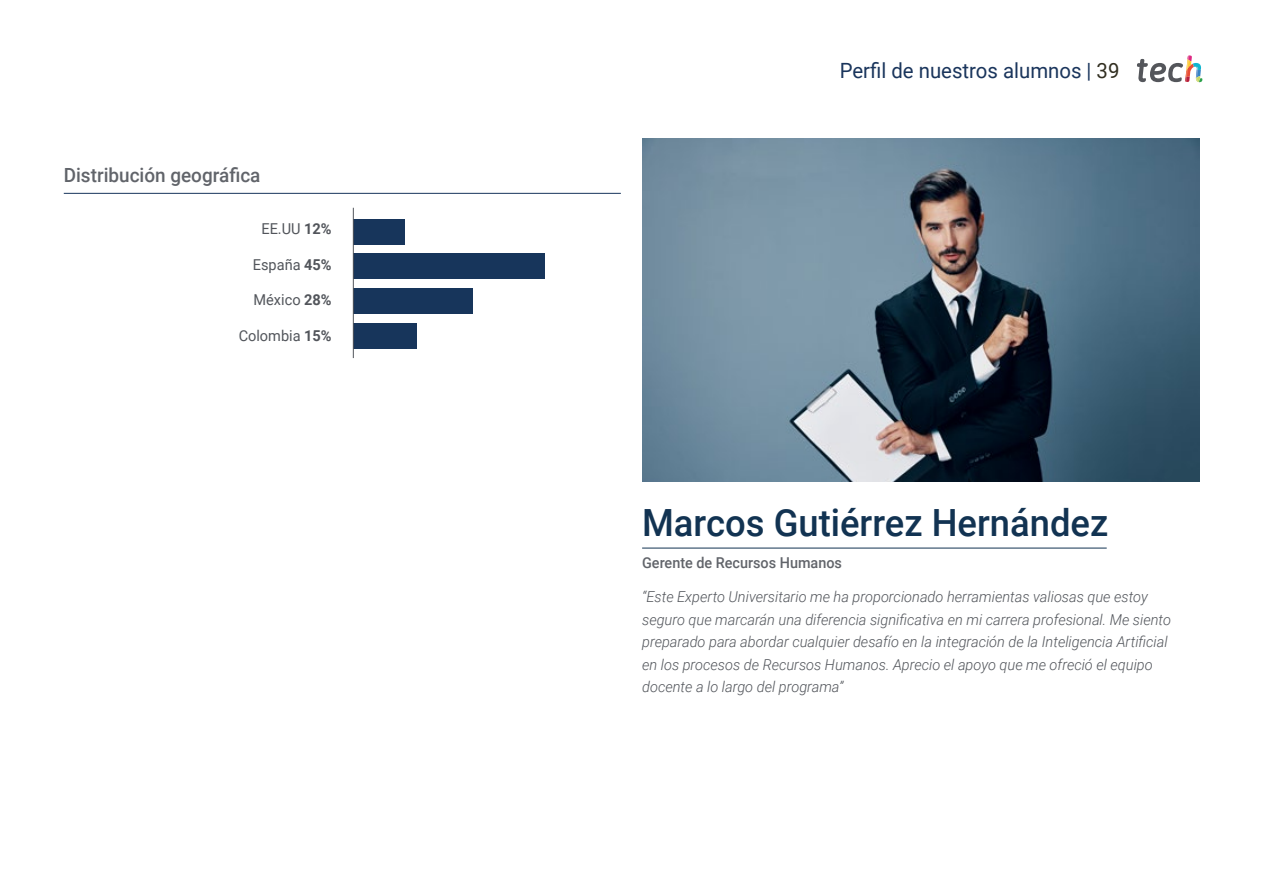
<style>
.page{position:relative;width:1263px;height:893px;background:#fff}
.page>*{position:absolute;margin:0;border:0;box-sizing:border-box;transform-origin:0 0}
.t1{font:500 37.5px "Roboto";color:#123352}
.t2{font:21px "Roboto";color:#1a355c}
.t3{font:500 19.5px "Roboto";color:#61646a}
.t4{font:italic 300 15px/22.5px "Roboto";color:#52555b}
.t5{font:15px "Roboto";color:#52555b}
.t6{font:500 15px "Roboto";color:#61646a;scale:.96 1}
.s1{font-weight:700}
.s2{color:#312e20}
</style>
<div class="page">
<svg style="left:1137px;top:55px;width:65px;height:28px"></svg>
<hr style="left:642px;top:548px;width:465px;height:1px;background:#123352">
<hr style="left:64px;top:193px;width:557px;height:1px;background:#17355b">
<div style="left:353px;top:219px;width:51px;height:25px;background:#17355b"></div>
<div style="left:353px;top:254px;width:192px;height:25px;background:#17355b"></div>
<div style="left:353px;top:288px;width:119px;height:26px;background:#17355b"></div>
<div style="left:353px;top:323px;width:64px;height:26px;background:#17355b"></div>
<hr style="left:353px;top:208px;width:1px;height:150px;background:#52555b">
<img style="left:642px;top:138px;width:557px;height:343px">
<h3 class="t3" style="left:64px;top:161px;width:198px">Distribución geográfica</h3>
<p class="t5" style="left:261px;top:218px;width:72px">EE.UU <span class="s1">12%</span></p>
<p class="t5" style="left:253px;top:254px;width:80px">España <span class="s1">45%</span></p>
<p class="t5" style="left:254px;top:289px;width:80px">México <span class="s1">28%</span></p>
<p class="t5" style="left:239px;top:325px;width:95px">Colombia <span class="s1">15%</span></p>
<h2 class="t2" style="left:840px;top:56px;width:281px">Perfil de nuestros alumnos | <span class="s2">39</span></h2>
<h1 class="t1" style="left:642px;top:496px;width:468px">Marcos Gutiérrez Hernández</h1>
<p class="t6" style="left:642px;top:552px;width:210px">Gerente de Recursos Humanos</p>
<p class="t4" style="left:642px;top:585px;width:530px">“Este Experto Universitario me ha proporcionado herramientas valiosas que estoy seguro que marcarán una diferencia significativa en mi carrera profesional. Me siento preparado para abordar cualquier desafío en la integración de la Inteligencia Artificial en los procesos de Recursos Humanos. Aprecio el apoyo que me ofreció el equipo docente a lo largo del programa”</p>
</div>
